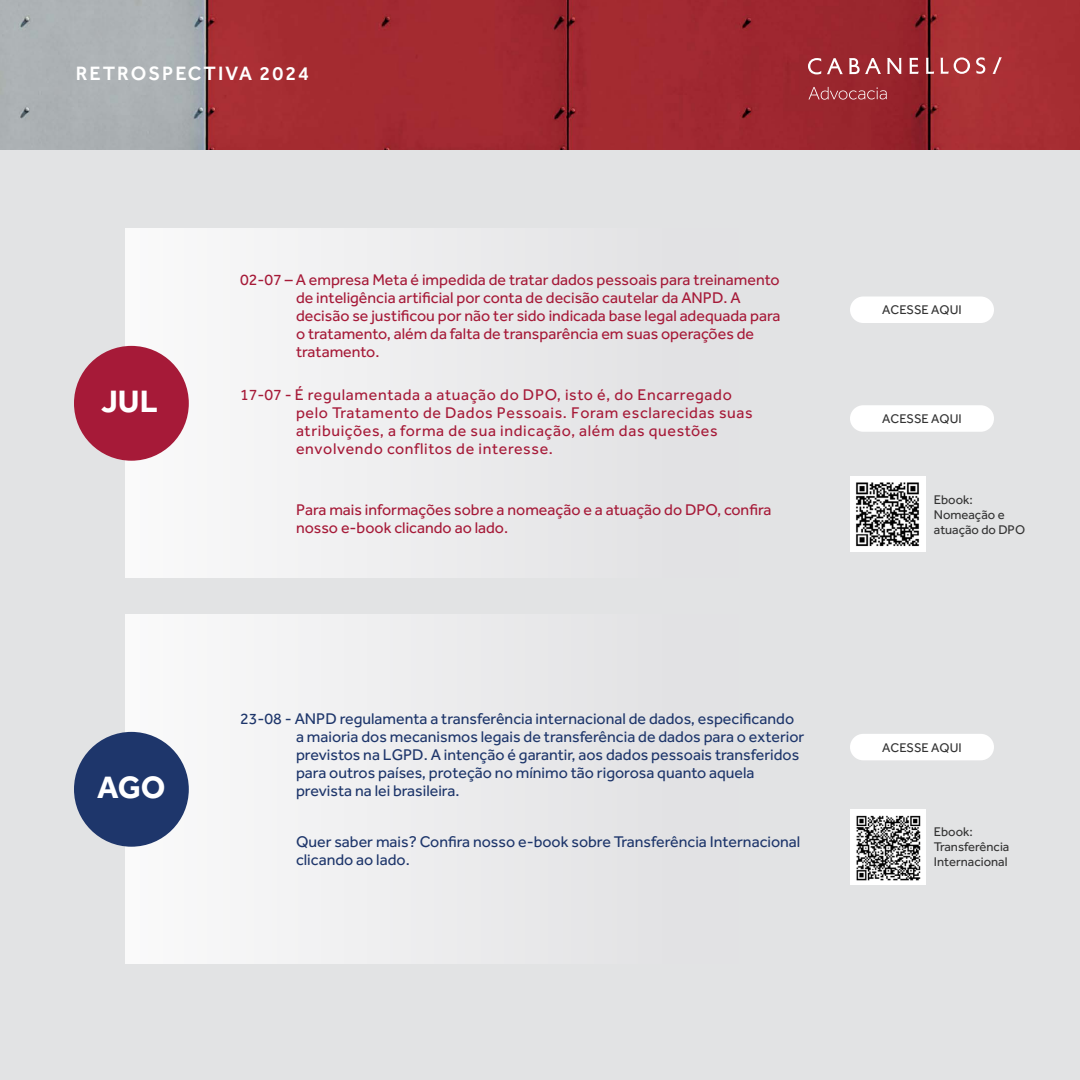
<style>
.page{position:relative;width:1080px;height:1080px;background:#fff}
.page>*{position:absolute;margin:0;border:0;box-sizing:border-box;transform-origin:0 0}
.t1{font:700 32px "Effra";color:#fff}
.t2{font:500 20px "Effra";letter-spacing:.1em;color:#fff}
.t3{font:16px/18px "Effra";color:#1e366b}
.t4{font:16px/18px "Effra";color:#a61a38}
.t5{font:16px/18px "Effra";letter-spacing:.04em;color:#a61a38}
.t6{font:13px/15px "Effra";color:#333}
</style>
<div class="page">
<div style="left:0;top:130px;width:1080px;height:950px;background:#e2e3e4"></div>
<img style="left:850px;top:809px;width:75px;height:75px">
<img style="left:850px;top:477px;width:75px;height:75px">
<div style="left:125px;top:229px;width:309px;height:349px;background:#f3f3f4"></div>
<div style="left:125px;top:615px;width:309px;height:349px;background:#f3f3f4"></div>
<div style="left:74px;top:732px;width:115px;height:115px;background:#1e366b;border-radius:50%"></div>
<div style="left:74px;top:346px;width:115px;height:115px;background:#a61a38;border-radius:50%"></div>
<div style="left:850px;top:296px;width:144px;height:27px;background:#fff;border-radius:13px"></div>
<div style="left:850px;top:405px;width:144px;height:27px;background:#fff;border-radius:13px"></div>
<div style="left:850px;top:734px;width:144px;height:26px;background:#fff;border-radius:13px"></div>
<img style="left:0;top:0;width:1080px;height:150px">
<svg style="left:808px;top:58px;width:13px;height:16px"></svg>
<svg style="left:827px;top:58px;width:16px;height:16px"></svg>
<svg style="left:849px;top:58px;width:32px;height:16px"></svg>
<svg style="left:887px;top:58px;width:15px;height:16px"></svg>
<svg style="left:909px;top:58px;width:10px;height:16px"></svg>
<svg style="left:926px;top:58px;width:8px;height:16px"></svg>
<svg style="left:940px;top:57px;width:30px;height:17px"></svg>
<svg style="left:976px;top:57px;width:9px;height:17px"></svg>
<svg style="left:993px;top:57px;width:9px;height:17px"></svg>
<svg style="left:809px;top:87px;width:78px;height:13px"></svg>
<p class="t2" style="left:76px;top:62px;width:235px">RETROSPECTIVA 2024</p>
<h1 class="t1" style="left:101px;top:382px;width:58px">JUL</h1>
<h1 class="t1" style="left:97px;top:768px;width:70px">AGO</h1>
<p class="t4" style="left:296px;top:270px;width:486px;text-indent:-56px">02-07 – A empresa Meta é impedida de tratar dados pessoais para treinamento de inteligência artificial por conta de decisão cautelar da ANPD. A decisão se justificou por não ter sido indicada base legal adequada para o tratamento, além da falta de transparência em suas operações de tratamento.</p>
<p class="t5" style="left:296px;top:385px;width:458px;text-indent:-56px">17-07 - É regulamentada a atuação do DPO, isto é, do Encarregado pelo Tratamento de Dados Pessoais. Foram esclarecidas suas atribuições, a forma de sua indicação, além das questões envolvendo conflitos de interesse.</p>
<p class="t4" style="left:296px;top:500px;width:477px">Para mais informações sobre a nomeação e a atuação do DPO, confira nosso e-book clicando ao lado.</p>
<p class="t3" style="left:296px;top:710px;width:510px;text-indent:-56px">23-08 - ANPD regulamenta a transferência internacional de dados, especificando a maioria dos mecanismos legais de transferência de dados para o exterior previstos na LGPD. A intenção é garantir, aos dados pessoais transferidos para outros países, proteção no mínimo tão rigorosa quanto aquela prevista na lei brasileira.</p>
<p class="t3" style="left:296px;top:833px;width:506px">Quer saber mais? Confira nosso e-book sobre Transferência Internacional clicando ao lado.</p>
<p class="t6" style="left:882px;top:302px;width:81px">ACESSE AQUI</p>
<p class="t6" style="left:882px;top:411px;width:81px">ACESSE AQUI</p>
<p class="t6" style="left:934px;top:492px;width:93px">Ebook:<br>Nomeação e atuação do DPO</p>
<p class="t6" style="left:882px;top:740px;width:81px">ACESSE AQUI</p>
<p class="t6" style="left:934px;top:824px;width:77px">Ebook:<br>Transferência<br>Internacional</p>
</div>
